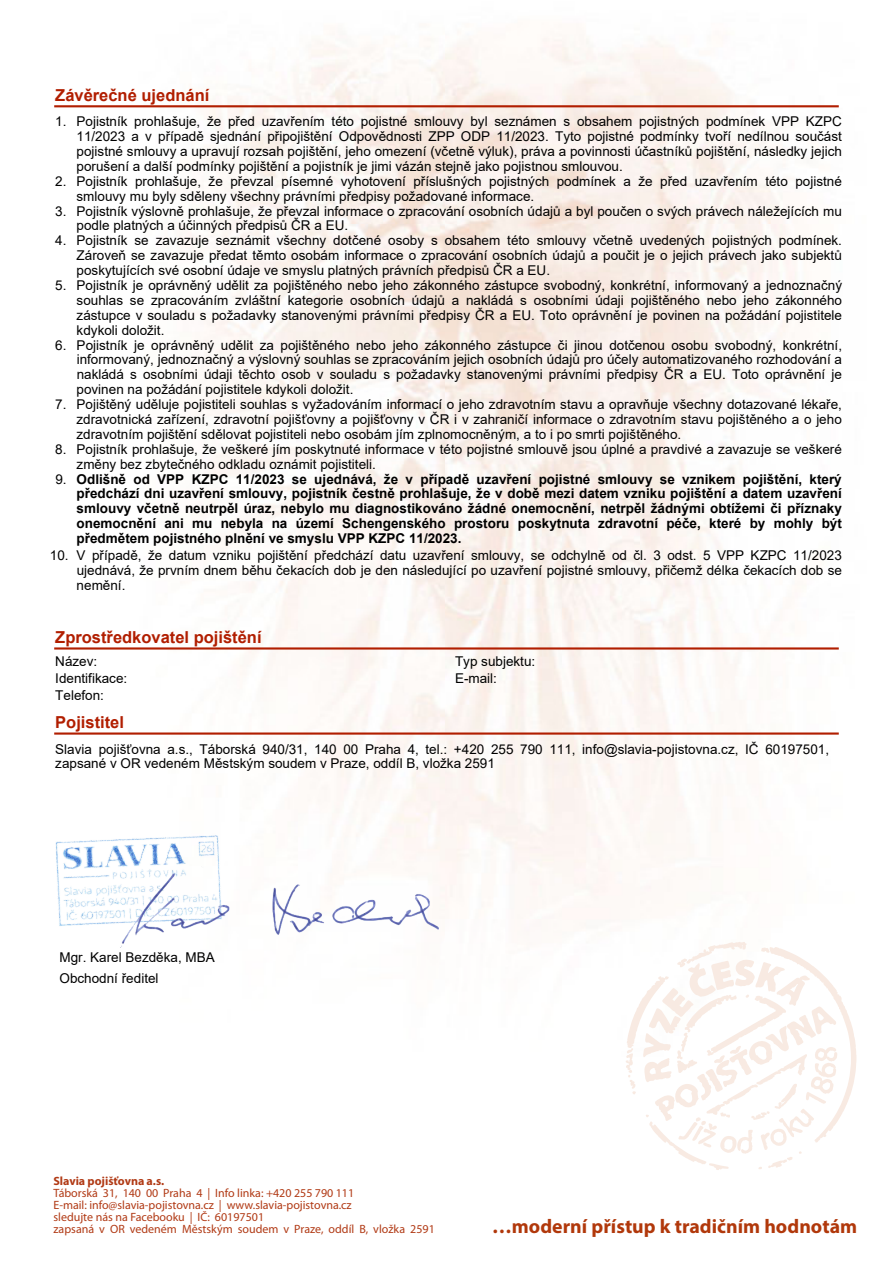
<style>
.page{position:relative;width:893px;height:1263px;background:#fff}
.page>*{position:absolute;margin:0;border:0;box-sizing:border-box;transform-origin:0 0}
.t1{font:700 19.8px "Myriad Pro";color:#b1380b}
.t2{font:700 16.5px "Arial";color:#b11e00}
.t3{font:13.5px/14.9px "Arial";color:#000}
.t4{font:700 13.5px/14.9px "Arial";color:#000;text-align:justify}
.t5{font:12px/12px "Myriad Pro";color:#b13a15}
.t6{font:700 12px "Myriad Pro";color:#b13a15}
.s1{font-weight:400}
</style>
<div class="page">
<img style="left:54px;top:38px;width:803px;height:1024px">
<svg style="left:626px;top:942px;width:230px;height:228px"></svg>
<hr style="left:55px;top:105px;width:783px;height:2px;background:#b11e00">
<hr style="left:55px;top:647px;width:783px;height:2px;background:#b11e00">
<hr style="left:55px;top:732px;width:783px;height:3px;background:#b11e00">
<img style="left:55px;top:836px;width:384px;height:111px">
<p class="t2" style="left:55px;top:83px;width:156px">Závěrečné ujednání</p>
<p class="t3" style="left:55px;top:114px;width:13px">1.</p>
<p class="t3" style="left:77px;top:114px;width:767px">Pojistník prohlašuje, že před uzavřením této pojistné smlouvy byl seznámen s obsahem pojistných podmínek VPP KZPC 11/2023 a v případě sjednání připojištění Odpovědnosti ZPP ODP 11/2023. Tyto pojistné podmínky tvoří nedílnou součást pojistné smlouvy a upravují rozsah pojištění, jeho omezení (včetně výluk), práva a povinnosti účastníků pojištění, následky jejich porušení a další podmínky pojištění a pojistník je jimi vázán stejně jako pojistnou smlouvou.<br>Pojistník prohlašuje, že převzal písemné vyhotovení příslušných pojistných podmínek a že před uzavřením této pojistné smlouvy mu byly sděleny všechny právními předpisy požadované informace.<br>Pojistník výslovně prohlašuje, že převzal informace o zpracování osobních údajů a byl poučen o svých právech náležejících mu podle platných a účinných předpisů ČR a EU.<br>Pojistník se zavazuje seznámit všechny dotčené osoby s obsahem této smlouvy včetně uvedených pojistných podmínek.<br>Zároveň se zavazuje předat těmto osobám informace o zpracování osobních údajů a poučit je o jejich právech jako subjektů poskytujících své osobní údaje ve smyslu platných právních předpisů ČR a EU.<br>Pojistník je oprávněný udělit za pojištěného nebo jeho zákonného zástupce svobodný, konkrétní, informovaný a jednoznačný souhlas se zpracováním zvláštní kategorie osobních údajů a nakládá s osobními údaji pojištěného nebo jeho zákonného zástupce v souladu s požadavky stanovenými právními předpisy ČR a EU. Toto oprávnění je povinen na požádání pojistitele kdykoli doložit.<br>Pojistník je oprávněný udělit za pojištěného nebo jeho zákonného zástupce či jinou dotčenou osobu svobodný, konkrétní, informovaný, jednoznačný a výslovný souhlas se zpracováním jejich osobních údajů pro účely automatizovaného rozhodování a nakládá s osobními údaji těchto osob v souladu s požadavky stanovenými právními předpisy ČR a EU. Toto oprávnění je povinen na požádání pojistitele kdykoli doložit.<br>Pojištěný uděluje pojistiteli souhlas s vyžadováním informací o jeho zdravotním stavu a opravňuje všechny dotazované lékaře, zdravotnická zařízení, zdravotní pojišťovny a pojišťovny v ČR i v zahraničí informace o zdravotním stavu pojištěného a o jeho zdravotním pojištění sdělovat pojistiteli nebo osobám jím zplnomocněným, a to i po smrti pojištěného.<br>Pojistník prohlašuje, že veškeré jím poskytnuté informace v této pojistné smlouvě jsou úplné a pravdivé a zavazuje se veškeré změny bez zbytečného odkladu oznámit pojistiteli.</p>
<p class="t4" style="left:77px;top:471px;width:767px;text-indent:-21px"><span class="s1">9.</span> Odlišně od VPP KZPC 11/2023 se ujednává, že v případě uzavření pojistné smlouvy se vznikem pojištění, který předchází dni uzavření smlouvy, pojistník čestně prohlašuje, že v době mezi datem vzniku pojištění a datem uzavření smlouvy včetně neutrpěl úraz, nebylo mu diagnostikováno žádné onemocnění, netrpěl žádnými obtížemi či příznaky onemocnění ani mu nebyla na území Schengenského prostoru poskytnuta zdravotní péče, které by mohly být předmětem pojistného plnění ve smyslu VPP KZPC 11/2023.</p>
<p class="t3" style="left:77px;top:548px;width:767px;text-align:justify;text-indent:-27px">10. V případě, že datum vzniku pojištění předchází datu uzavření smlouvy, se odchylně od čl. 3 odst. 5 VPP KZPC 11/2023 ujednává, že prvním dnem běhu čekacích dob je den následující po uzavření pojistné smlouvy, přičemž délka čekacích dob se nemění.</p>
<p class="t3" style="left:55px;top:174px;width:13px">2.</p>
<p class="t3" style="left:55px;top:203px;width:13px">3.</p>
<p class="t3" style="left:55px;top:233px;width:13px">4.</p>
<p class="t3" style="left:55px;top:278px;width:13px">5.</p>
<p class="t3" style="left:55px;top:337px;width:13px">6.</p>
<p class="t3" style="left:55px;top:397px;width:13px">7.</p>
<p class="t3" style="left:55px;top:441px;width:13px">8.</p>
<p class="t2" style="left:55px;top:625px;width:208px">Zprostředkovatel pojištění</p>
<p class="t3" style="left:55px;top:653px;width:44px">Název:</p>
<p class="t3" style="left:455px;top:653px;width:82px">Typ subjektu:</p>
<p class="t3" style="left:55px;top:670px;width:74px">Identifikace:</p>
<p class="t3" style="left:455px;top:670px;width:43px">E-mail:</p>
<p class="t3" style="left:55px;top:687px;width:50px">Telefon:</p>
<p class="t2" style="left:55px;top:710px;width:70px">Pojistitel</p>
<p class="t3" style="left:55px;top:741px;width:775px">Slavia pojišťovna a.s., Táborská 940/31, 140 00 Praha 4, tel.: +420 255 790 111, info@slavia-pojistovna.cz, IČ 60197501, zapsané v OR vedeném Městským soudem v Praze, oddíl B, vložka 2591</p>
<p class="t3" style="left:60px;top:947px;width:157px;line-height:21.3px">Mgr. Karel Bezděka, MBA<br>Obchodní ředitel</p>
<p class="t6" style="left:54px;top:1173px;width:112px">Slavia pojišťovna a.s.</p>
<p class="t5" style="left:54px;top:1187px;width:383px">Táborská 31, 140 00 Praha 4 | Info linka: +420 255 790 111<br>E-mail: info@slavia-pojistovna.cz | www.slavia-pojistovna.cz<br>sledujte nás na Facebooku | IČ: 60197501<br>zapsaná v OR vedeném Městským soudem v Praze, oddíl B, vložka 2591</p>
<h1 class="t1" style="left:492px;top:1213px;width:367px">…moderní přístup k tradičním hodnotám</h1>
</div>
